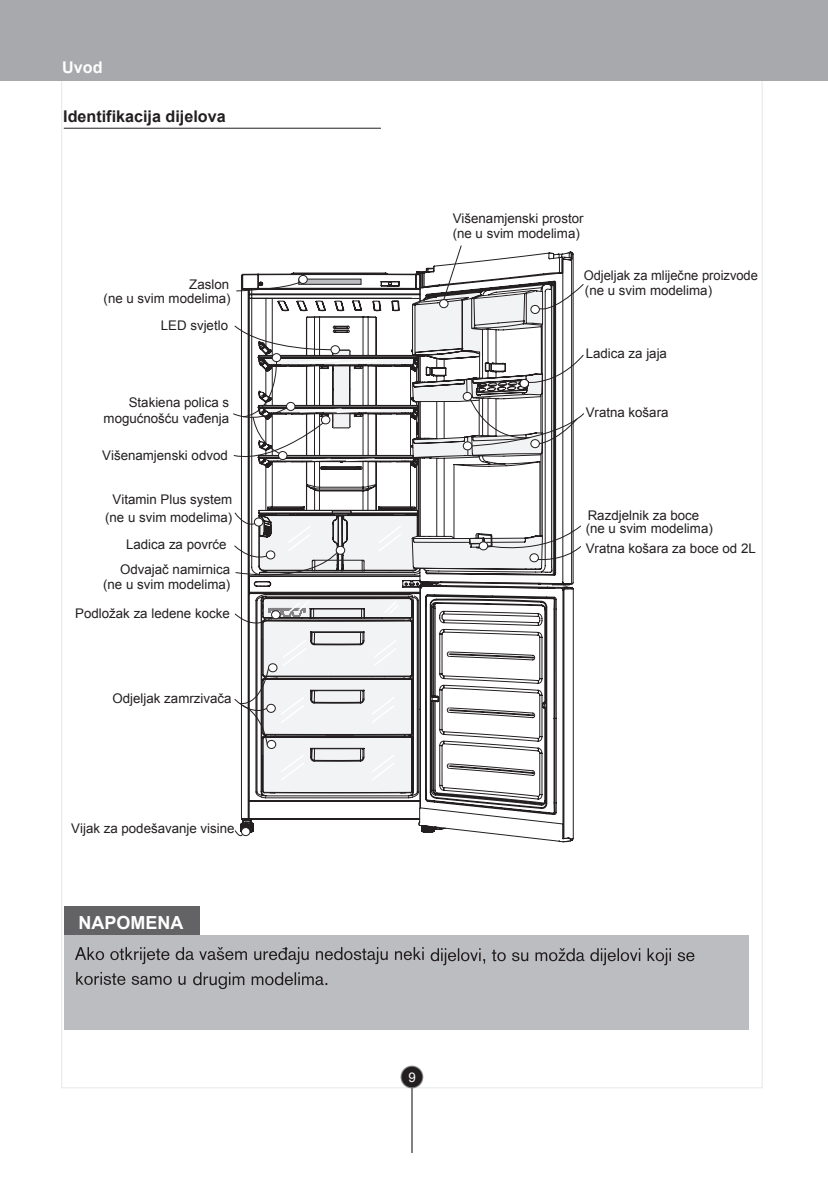
<style>
.page{position:relative;width:828px;height:1197px;background:#fff}
.page>*{position:absolute;margin:0;border:0;box-sizing:border-box;transform-origin:0 0}
.t1{font:700 18px "Arial";color:#fff}
.t2{font:700 16.2px "Arial";color:#231f20}
.t3{font:700 16.2px "Arial";color:#fff}
.t4{font:13.4px/16px "Arial";color:#231f20;text-align:right}
.t5{font:13.4px "Arial";color:#fff}
</style>
<div class="page">
<hr style="left:411px;top:1071px;width:2px;height:81px;background:#808285">
<svg style="left:400px;top:1065px;width:23px;height:23px"></svg>
<div style="left:402px;top:1066px;width:20px;height:21px;background:#231f20;border-radius:50%"></div>
<div style="left:0;top:0;width:828px;height:81px;background:#a8a9ad"></div>
<div style="left:64px;top:934px;width:684px;height:95px;background:#bcbdc0"></div>
<div style="left:64px;top:906px;width:136px;height:28px;background:#636366"></div>
<svg style="left:240px;top:463px;width:334px;height:379px"></svg>
<svg style="left:234px;top:512px;width:347px;height:71px"></svg>
<div style="left:336px;top:546px;width:9px;height:8px;background:#fff;border-radius:50%"></div>
<div style="left:336px;top:545px;width:9px;height:9px;border:1px solid #231f20;border-radius:50%"></div>
<svg style="left:234px;top:598px;width:177px;height:194px"></svg>
<svg style="left:267px;top:740px;width:9px;height:8px"></svg>
<div style="left:267px;top:739px;width:9px;height:9px;border:1px solid #231f20;border-radius:50%"></div>
<svg style="left:234px;top:830px;width:9px;height:8px"></svg>
<div style="left:241px;top:827px;width:9px;height:8px;background:#fff;border-radius:50%"></div>
<div style="left:241px;top:827px;width:9px;height:9px;border:1px solid #231f20;border-radius:50%"></div>
<hr style="left:64px;top:128px;width:317px;height:1px;background:#231f20">
<svg style="left:233px;top:245px;width:351px;height:218px"></svg>
<div style="left:463px;top:442px;width:9px;height:8px;background:#fff;border-radius:50%"></div>
<div style="left:463px;top:441px;width:9px;height:9px;border:1px solid #231f20;border-radius:50%"></div>
<svg style="left:75px;top:947px;width:619px;height:41px"></svg>
<p class="t3" style="left:62px;top:56px;width:42px">Uvod</p>
<p class="t2" style="left:63px;top:106px;width:164px">Identifikacija dijelova</p>
<p class="t4" style="left:189px;top:276px;width:41px">Zaslon</p>
<p class="t4" style="left:104px;top:291px;width:129px">(ne u svim modelima)</p>
<p class="t4" style="left:161px;top:317px;width:69px">LED svjetlo</p>
<p class="t4" style="left:104px;top:394px;width:127px">Stakiena polica s mogućnošću vađenja</p>
<p class="t4" style="left:102px;top:447px;width:127px">Višenamjenski odvod</p>
<p class="t4" style="left:112px;top:491px;width:121px">Vitamin Plus system</p>
<p class="t4" style="left:105px;top:509px;width:129px">(ne u svim modelima)</p>
<p class="t4" style="left:126px;top:536px;width:102px">Ladica za povrće</p>
<p class="t4" style="left:120px;top:561px;width:112px">Odvajač namirnica</p>
<p class="t4" style="left:103px;top:576px;width:129px">(ne u svim modelima)</p>
<p class="t4" style="left:75px;top:605px;width:156px">Podložak za ledene kocke</p>
<p class="t4" style="left:112px;top:690px;width:120px">Odjeljak zamrzivača</p>
<p class="t4" style="left:71px;top:819px;width:165px">Vijak za podešavanje visine</p>
<h1 class="t1" style="left:79px;top:910px;width:106px">NAPOMENA</h1>
<p class="t4" style="left:453px;top:211px;width:132px">Višenamjenski prostor</p>
<p class="t4" style="left:453px;top:226px;width:129px">(ne u svim modelima)</p>
<p class="t4" style="left:584px;top:267px;width:176px">Odjeljak za mliječne proizvode</p>
<p class="t4" style="left:585px;top:282px;width:129px">(ne u svim modelima)</p>
<p class="t4" style="left:586px;top:345px;width:83px">Ladica za jaja</p>
<p class="t4" style="left:586px;top:404px;width:84px">Vratna košara</p>
<p class="t4" style="left:588px;top:507px;width:113px">Razdjelnik za boce</p>
<p class="t4" style="left:586px;top:540px;width:172px">Vratna košara za boce od 2L</p>
<p class="t4" style="left:586px;top:520px;width:129px">(ne u svim modelima)</p>
<p class="t5" style="left:408px;top:1068px;width:9px">9</p>
</div>
